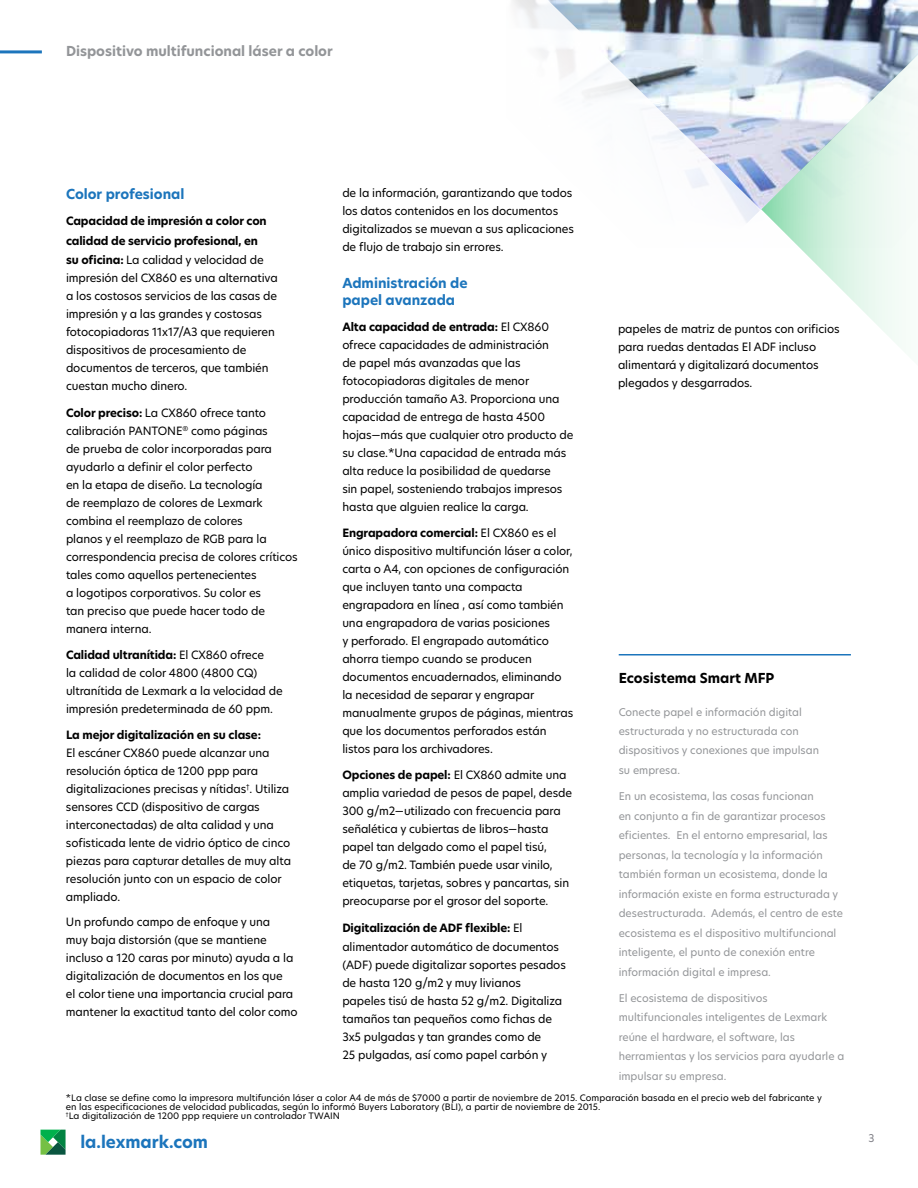
<style>
.page{position:relative;width:918px;height:1188px;background:#fff}
.page>*{position:absolute;margin:0;border:0;box-sizing:border-box;transform-origin:0 0}
.t1{font:700 16.5px "TP Hero";color:#1c75bc}
.t2{font:700 13.5px/16.5px "TP Hero";color:#1c75bc}
.t3{font:700 13.5px "TP Hero";color:#939598}
.t4{font:700 13.5px "TP Hero";color:#000}
.t5{font:11.25px/18px "TP Hero";letter-spacing:-.01em;color:#000}
.t6{font:700 11.25px/19.5px "TP Hero";letter-spacing:-.01em;color:#000}
.t7{font:10.5px/19.5px "TP Hero";color:#939598}
.t8{font:10.5px "TP Hero";color:#7e7e85}
.t9{font:8.7px/9px "TP Hero";color:#000}
.s1{font-weight:400}
.s2{font-weight:700}
</style>
<div class="page">
<hr style="left:0;top:50px;width:42px;height:3px;background:#1c75bc">
<svg style="left:40px;top:1130px;width:26px;height:25px"></svg>
<svg style="left:512px;top:0;width:406px;height:223px"></svg>
<svg style="left:761px;top:39px;width:157px;height:310px"></svg>
<hr style="left:619px;top:654px;width:232px;height:2px;background:#1c75bc">
<p class="t3" style="left:66px;top:42px;width:268px">Dispositivo multifuncional láser a color</p>
<p class="t2" style="left:66px;top:186px;width:120px">Color profesional</p>
<p class="t6" style="left:66px;top:212px;width:202px">Capacidad de impresión a color con calidad de servicio profesional, en su oficina: <span class="s1">La calidad y velocidad de</span></p>
<p class="t5" style="left:66px;top:269px;width:213px">impresión del CX860 es una alternativa a los costosos servicios de las casas de impresión y a las grandes y costosas fotocopiadoras 11x17/A3 que requieren dispositivos de procesamiento de documentos de terceros, que también cuestan mucho dinero.</p>
<p class="t5" style="left:66px;top:403px;width:233px"><span class="s2">Color preciso:</span> La CX860 ofrece tanto calibración PANTONE<sup>®</sup> como páginas<br>de prueba de color incorporadas para ayudarlo a definir el color perfecto<br>en la etapa de diseño. La tecnología<br>de reemplazo de colores de Lexmark combina el reemplazo de colores<br>planos y el reemplazo de RGB para la correspondencia precisa de colores críticos tales como aquellos pertenecientes<br>a logotipos corporativos. Su color es<br>tan preciso que puede hacer todo de manera interna.</p>
<p class="t5" style="left:66px;top:646px;width:218px"><span class="s2">Calidad ultranítida:</span> El CX860 ofrece<br>la calidad de color 4800 (4800 CQ) ultranítida de Lexmark a la velocidad de impresión predeterminada de 60 ppm.</p>
<p class="t6" style="left:66px;top:725px;width:197px">La mejor digitalización en su clase:</p>
<p class="t5" style="left:66px;top:744px;width:227px">El escáner CX860 puede alcanzar una resolución óptica de 1200 ppp para digitalizaciones precisas y nítidas<sup>†</sup>. Utiliza sensores CCD (dispositivo de cargas interconectadas) de alta calidad y una sofisticada lente de vidrio óptico de cinco piezas para capturar detalles de muy alta resolución junto con un espacio de color ampliado.</p>
<p class="t5" style="left:66px;top:913px;width:233px">Un profundo campo de enfoque y una<br>muy baja distorsión (que se mantiene incluso a 120 caras por minuto) ayuda a la digitalización de documentos en los que<br>el color tiene una importancia crucial para mantener la exactitud tanto del color como</p>
<p class="t5" style="left:342px;top:184px;width:233px">de la información, garantizando que todos los datos contenidos en los documentos digitalizados se muevan a sus aplicaciones de flujo de trabajo sin errores.</p>
<p class="t2" style="left:342px;top:275px;width:127px">Administración de papel avanzada</p>
<p class="t5" style="left:342px;top:317px;width:232px"><span class="s2">Alta capacidad de entrada:</span> El CX860 ofrece capacidades de administración<br>de papel más avanzadas que las fotocopiadoras digitales de menor producción tamaño A3. Proporciona una capacidad de entrega de hasta 4500 hojas—más que cualquier otro producto de su clase.*Una capacidad de entrada más alta reduce la posibilidad de quedarse<br>sin papel, sosteniendo trabajos impresos hasta que alguien realice la carga.</p>
<p class="t5" style="left:342px;top:524px;width:232px"><span class="s2">Engrapadora comercial:</span> El CX860 es el único dispositivo multifunción láser a color, carta o A4, con opciones de configuración que incluyen tanto una compacta engrapadora en línea , así como también una engrapadora de varias posiciones<br>y perforado. El engrapado automático ahorra tiempo cuando se producen documentos encuadernados, eliminando la necesidad de separar y engrapar manualmente grupos de páginas, mientras que los documentos perforados están listos para los archivadores.</p>
<p class="t5" style="left:342px;top:766px;width:231px"><span class="s2">Opciones de papel:</span> El CX860 admite una amplia variedad de pesos de papel, desde 300 g/m2—utilizado con frecuencia para señalética y cubiertas de libros—hasta papel tan delgado como el papel tisú,<br>de 70 g/m2. También puede usar vinilo, etiquetas, tarjetas, sobres y pancartas, sin preocuparse por el grosor del soporte.</p>
<p class="t5" style="left:342px;top:917px;width:218px;line-height:19.5px"><span class="s2">Digitalización de ADF flexible:</span> El alimentador automático de documentos</p>
<p class="t5" style="left:342px;top:956px;width:225px">(ADF) puede digitalizar soportes pesados de hasta 120 g/m2 y muy livianos papeles tisú de hasta 52 g/m2. Digitaliza tamaños tan pequeños como fichas de 3x5 pulgadas y tan grandes como de<br>25 pulgadas, así como papel carbón y</p>
<p class="t5" style="left:618px;top:320px;width:223px">papeles de matriz de puntos con orificios para ruedas dentadas El ADF incluso alimentará y digitalizará documentos plegados y desgarrados.</p>
<p class="t4" style="left:619px;top:668px;width:157px">Ecosistema Smart MFP</p>
<p class="t7" style="left:619px;top:702px;width:202px">Conecte papel e información digital estructurada y no estructurada con dispositivos y conexiones que impulsan su empresa.</p>
<p class="t7" style="left:619px;top:786px;width:226px">En un ecosistema, las cosas funcionan<br>en conjunto a fin de garantizar procesos eficientes. En el entorno empresarial, las personas, la tecnología y la información también forman un ecosistema, donde la información existe en forma estructurada y desestructurada. Además, el centro de este ecosistema es el dispositivo multifuncional inteligente, el punto de conexión entre información digital e impresa.</p>
<p class="t7" style="left:619px;top:988px;width:227px">El ecosistema de dispositivos multifuncionales inteligentes de Lexmark reúne el hardware, el software, las herramientas y los servicios para ayudarle a impulsar su empresa.</p>
<p class="t9" style="left:66px;top:1093px;width:757px">*La clase se define como la impresora multifunción láser a color A4 de más de $7000 a partir de noviembre de 2015. Comparación basada en el precio web del fabricante y en las especificaciones de velocidad publicadas, según lo informó Buyers Laboratory (BLI), a partir de noviembre de 2015.<br><sup>†</sup>La digitalización de 1200 ppp requiere un controlador TWAIN</p>
<h1 class="t1" style="left:80px;top:1131px;width:129px">la.lexmark.com</h1>
<p class="t8" style="left:869px;top:1131px;width:8px">3</p>
</div>
